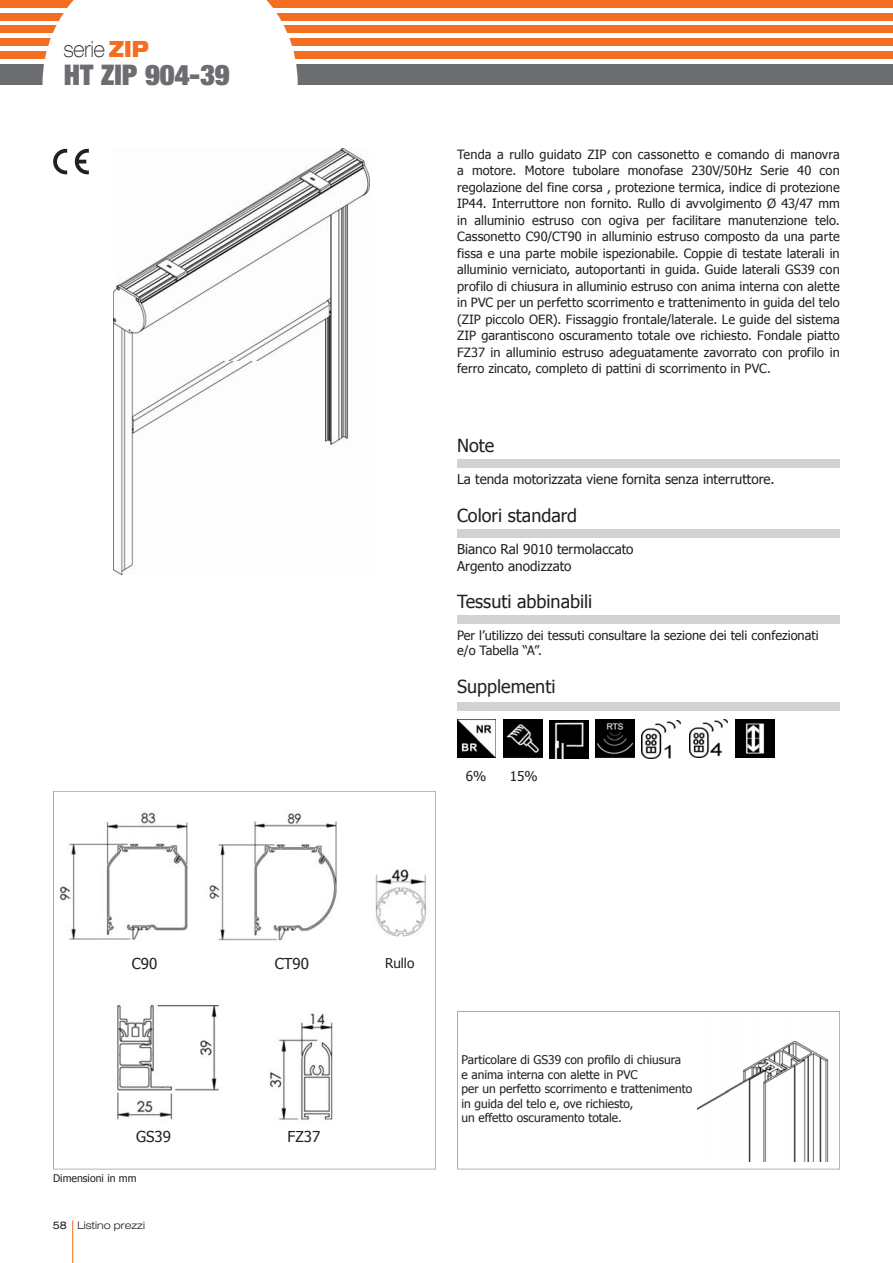
<style>
.page{position:relative;width:893px;height:1263px;background:#fff}
.page>*{position:absolute;margin:0;border:0;box-sizing:border-box;transform-origin:0 0}
.Normale{font:900 expanded 28.5px "Helvetica Neue";color:#6c6d70}
.Normale-2{font:100 expanded 22.5px "Helvetica Neue";color:#231f20;scale:.8 1}
.t1{font:18px "Tahoma";color:#231f20}
.t2{font:15px "Tahoma";color:#231f20}
.t3{font:13.5px "Tahoma";color:#231f20}
.DESCRIZIONE{font:12.75px/16.5px "Tahoma";color:#231f20;text-align:justify}
.t4{font:12px/14.4px "Tahoma";color:#231f20}
.t5{font:300 expanded 10.5px "Helvetica Neue";color:#231f20}
.Stile_paragrafo5{font:10.5px "Tahoma";color:#231f20}
.s1{font-weight:900;color:#f36e21}
.s2{font-weight:400}
</style>
<div class="page">
<div style="left:0;top:0;width:893px;height:7px;background:#f36e21"></div>
<div style="left:0;top:13px;width:893px;height:7px;background:#f36e21"></div>
<div style="left:0;top:26px;width:893px;height:7px;background:#f36e21"></div>
<div style="left:0;top:38px;width:893px;height:8px;background:#f36e21"></div>
<div style="left:0;top:51px;width:893px;height:8px;background:#f36e21"></div>
<div style="left:0;top:64px;width:893px;height:21px;background:#6c6d70"></div>
<svg style="left:43px;top:0;width:255px;height:175px"></svg>
<hr style="left:72px;top:1220px;width:1px;height:43px;background:#f36e21">
<img style="left:113px;top:149px;width:256px;height:212px">
<img style="left:113px;top:361px;width:236px;height:213px">
<svg style="left:53px;top:149px;width:14px;height:25px"></svg>
<svg style="left:75px;top:149px;width:14px;height:25px"></svg>
<img style="left:550px;top:720px;width:39px;height:38px">
<img style="left:457px;top:719px;width:39px;height:39px">
<img style="left:504px;top:719px;width:38px;height:39px">
<img style="left:596px;top:719px;width:39px;height:39px">
<img style="left:642px;top:720px;width:39px;height:38px">
<img style="left:689px;top:719px;width:39px;height:38px">
<img style="left:735px;top:719px;width:39px;height:38px">
<div style="left:457px;top:459px;width:383px;height:9px;background:#d1d2d4"></div>
<div style="left:457px;top:529px;width:383px;height:8px;background:#d1d2d4"></div>
<div style="left:457px;top:616px;width:383px;height:8px;background:#d1d2d4"></div>
<div style="left:457px;top:702px;width:383px;height:9px;background:#d1d2d4"></div>
<svg style="left:457px;top:1011px;width:383px;height:158px"></svg>
<svg style="left:53px;top:791px;width:383px;height:378px"></svg>
<img style="left:697px;top:1017px;width:136px;height:144px">
<p class="Normale-2" style="left:64px;top:35px;width:108px">serie <span class="s1">ZIP</span></p>
<p class="Normale" style="left:64px;top:57px;width:167px">HT ZIP 904-39</p>
<p class="DESCRIZIONE" style="left:457px;top:145px;width:384px">Tenda a rullo guidato ZIP con cassonetto e comando di manovra a motore. Motore tubolare monofase 230V/50Hz Serie 40 con regolazione del fine corsa , protezione termica, indice di protezione IP44. Interruttore non fornito. Rullo di avvolgimento Ø 43/47 mm in alluminio estruso con ogiva per facilitare manutenzione telo.<br>Cassonetto C90/CT90 in alluminio estruso composto da una parte fissa e una parte mobile ispezionabile. Coppie di testate laterali in alluminio verniciato, autoportanti in guida. Guide laterali GS39 con profilo di chiusura in alluminio estruso con anima interna con alette in PVC per un perfetto scorrimento e trattenimento in guida del telo (ZIP piccolo OER). Fissaggio frontale/laterale. Le guide del sistema ZIP garantiscono oscuramento totale ove richiesto. Fondale piatto FZ37 in alluminio estruso adeguatamente zavorrato con profilo in ferro zincato, completo di pattini di scorrimento in PVC.</p>
<p class="t1" style="left:457px;top:434px;width:39px">Note</p>
<p class="t3" style="left:457px;top:471px;width:319px">La tenda motorizzata viene fornita senza interruttore.</p>
<p class="t1" style="left:457px;top:504px;width:121px">Colori standard</p>
<p class="t3" style="left:457px;top:541px;width:178px">Bianco Ral 9010 termolaccato</p>
<p class="t3" style="left:457px;top:557px;width:116px">Argento anodizzato</p>
<p class="t1" style="left:457px;top:590px;width:137px">Tessuti abbinabili</p>
<p class="DESCRIZIONE" style="left:457px;top:627px;width:363px;line-height:15.3px">Per l’utilizzo dei tessuti consultare la sezione dei teli confezionati e/o Tabella “A”.</p>
<p class="t1" style="left:457px;top:675px;width:100px">Supplementi</p>
<p class="t3" style="left:466px;top:768px;width:22px">6%</p>
<p class="t3" style="left:510px;top:767px;width:29px">15%</p>
<p class="t2" style="left:132px;top:954px;width:27px">C90</p>
<p class="t2" style="left:275px;top:954px;width:36px">CT90</p>
<p class="t3" style="left:385px;top:955px;width:31px">Rullo</p>
<p class="t2" style="left:136px;top:1127px;width:36px">GS39</p>
<p class="t2" style="left:288px;top:1127px;width:34px">FZ37</p>
<p class="Stile_paragrafo5" style="left:53px;top:1171px;width:85px">Dimensioni in mm</p>
<p class="t5" style="left:53px;top:1218px;width:94px"><span class="s2">58</span> Listino prezzi</p>
<p class="t4" style="left:461px;top:1052px;width:221px">Particolare di GS39 con profilo di chiusura</p>
<p class="t4" style="left:461px;top:1067px;width:178px">e anima interna con alette in PVC</p>
<p class="t4" style="left:461px;top:1081px;width:232px">per un perfetto scorrimento e trattenimento in guida del telo e, ove richiesto,</p>
<p class="t4" style="left:461px;top:1110px;width:162px">un effetto oscuramento totale.</p>
</div>
